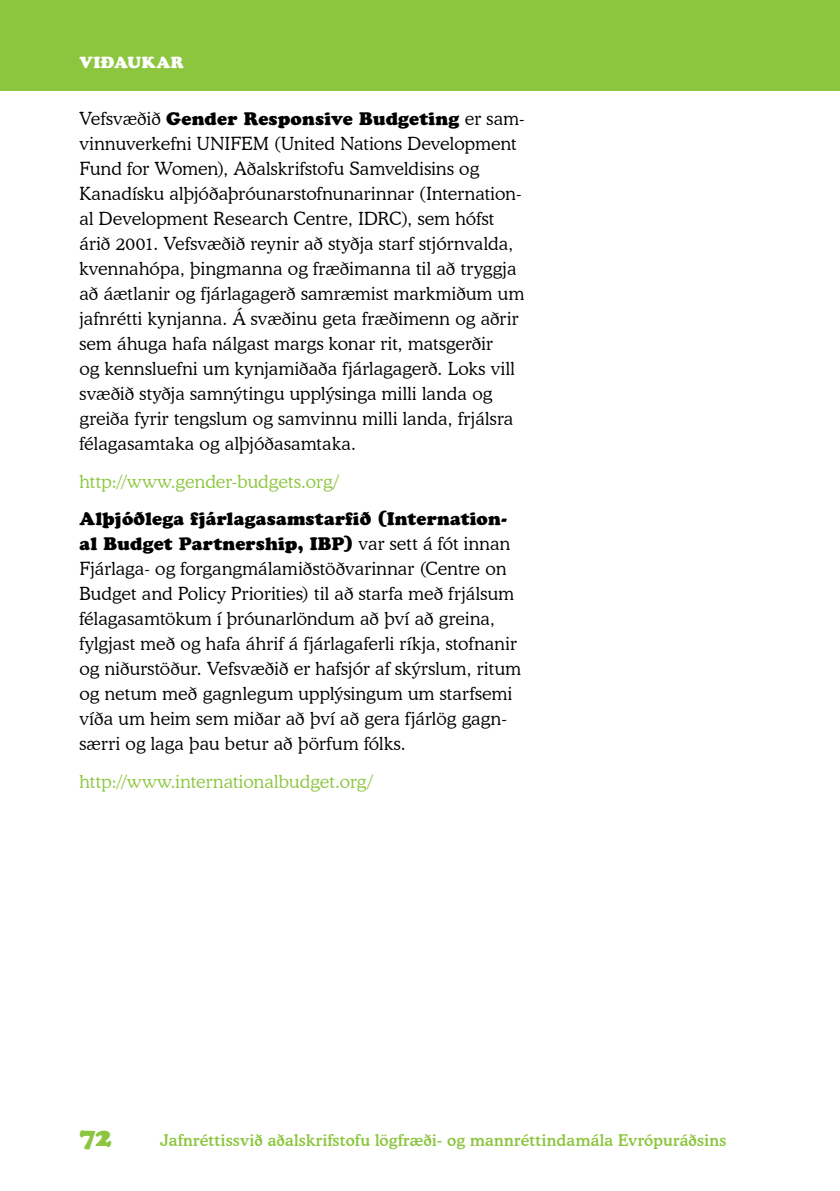
<style>
.page{position:relative;width:840px;height:1191px;background:#fff}
.page>*{position:absolute;margin:0;border:0;box-sizing:border-box;transform-origin:0 0}
.t1{font:26px "Cooper Black Std";color:#8cc63f}
.t2{font:300 18px/25px "Cooper BT";letter-spacing:.01em;color:#000}
.t3{font:18px/25px "Cooper Black Std";letter-spacing:.015em;color:#000}
.t4{font:300 18px "Cooper BT";letter-spacing:.005em;color:#8cc63f}
.t5{font:500 16px "Cooper BT";letter-spacing:.015em;color:#8cc63f}
.t6{font:16px "Cooper Black Std";letter-spacing:.03em;color:#fff}
.s1{font-family:"Cooper BT";font-weight:300}
</style>
<div class="page">
<div style="left:0;top:0;width:839px;height:91px;background:#8cc63f"></div>
<hr style="left:839px;top:0;width:1px;height:91px;background:#8cc63f">
<p class="t6" style="left:79px;top:53px;width:106px">Viðaukar</p>
<p class="t3" style="left:79px;top:106px;width:446px"><span class="s1">Vefsvæðið</span> Gender Responsive Budgeting <span class="s1">er sam-</span></p>
<p class="t2" style="left:79px;top:131px;width:446px">vinnuverkefni UNIFEM (United Nations Development Fund for Women), Aðalskrifstofu Samveldisins og Kanad-ísku alþjóðaþróunarstofnunarinnar (Internation&shy;al Development Research Centre, IDRC), sem hófst árið 2001. Vefsvæðið reynir að styðja starf stjórnvalda, kvennahópa, þingmanna og fræðimanna til að tryggja að áætlanir og fjárlagagerð samræmist markmiðum um jafnrétti kynjanna. Á svæðinu geta fræðimenn og aðrir sem áhuga hafa nálgast margs konar rit, matsgerðir<br>og kennsluefni um kynjamiðaða fjárlagagerð. Loks vill svæðið styðja samnýtingu upplýsinga milli landa og greiða fyrir tengslum og samvinnu milli landa, frjálsra félagasamtaka og alþjóðasamtaka.</p>
<p class="t4" style="left:79px;top:470px;width:261px">http://www.gender-budgets.org/</p>
<p class="t3" style="left:79px;top:506px;width:432px">Alþjóðlega fjárlagasamstarfið (Internation&shy;al Budget Partnership, IBP) <span class="s1">var sett á fót innan</span></p>
<p class="t2" style="left:79px;top:556px;width:443px">Fjárlaga- og forgangmálamiðstöðvarinnar (Centre on Budget and Policy Priorities) til að starfa með frjálsum félagasamtökum í þróunarlöndum að því að greina, fylgjast með og hafa áhrif á fjárlagaferli ríkja, stofnanir og niðurstöður. Vefsvæðið er hafsjór af skýrslum, ritum og netum með gagnlegum upplýsingum um starfsemi víða um heim sem miðar að því að gera fjárlög gagn&shy;særri og laga þau betur að þörfum fólks.</p>
<p class="t4" style="left:79px;top:770px;width:294px">http://www.internationalbudget.org/</p>
<h1 class="t1" style="left:79px;top:1120px;width:17px">72</h1>
<p class="t5" style="left:160px;top:1130px;width:567px">Jafnréttissvið aðalskrifstofu lögfræði- og mannréttindamála Evrópuráðsins</p>
</div>
